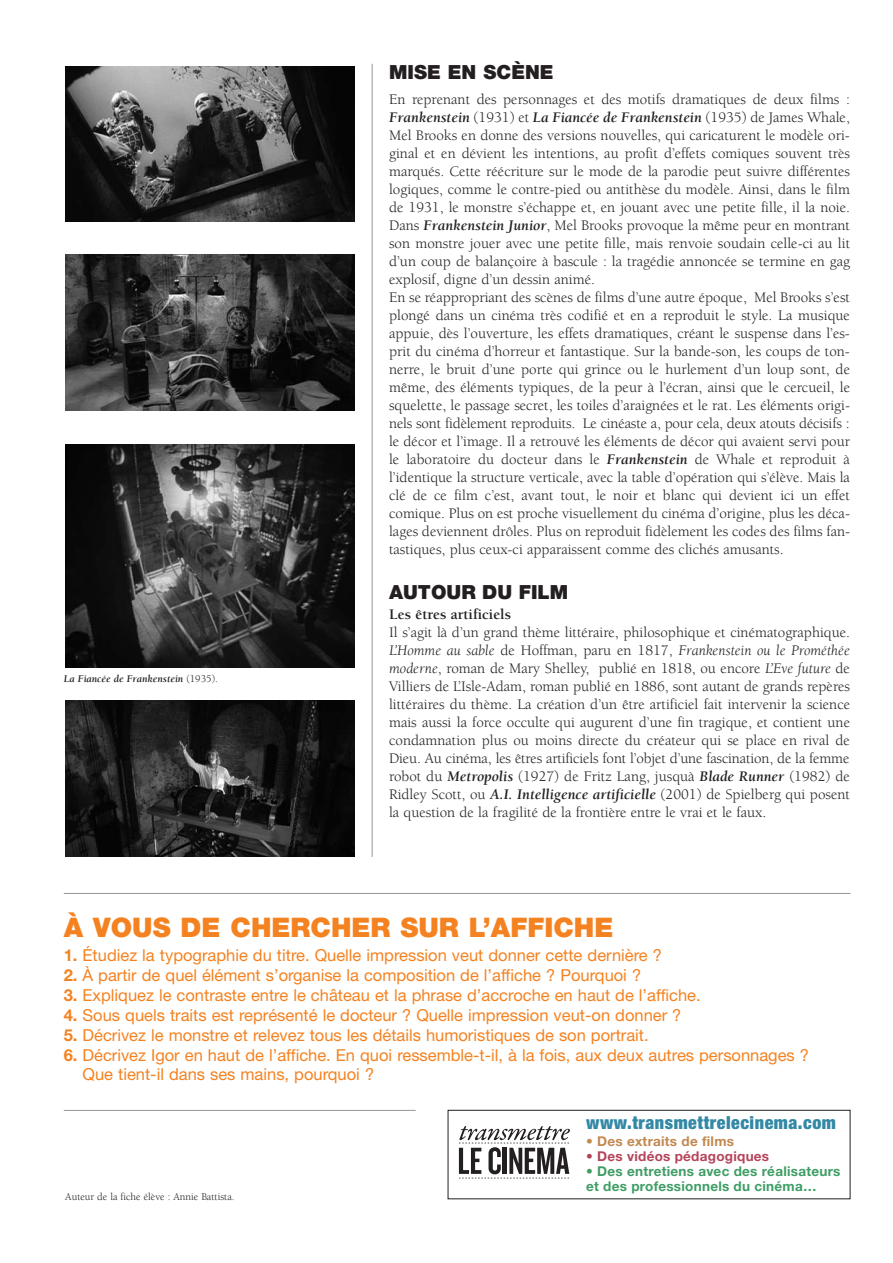
<style>
.page{position:relative;width:893px;height:1263px;background:#fff}
.page>*{position:absolute;margin:0;border:0;box-sizing:border-box;transform-origin:0 0}
.t1{font:900 27px "Helvetica Neue";color:#f58220}
.t2{font:900 19.5px "Helvetica Neue";color:#231f20}
.t3{font:900 condensed 18px "Helvetica Neue";letter-spacing:.03em;color:#3288a5}
.t4{font:16.5px/19.8px "Helvetica Neue";color:#f58220}
.t5{font:15px/18px "Berkeley";color:#231f20}
.t6{font:700 15px "Berkeley";color:#231f20}
.t7{font:700 13.5px/15px "Helvetica Neue";letter-spacing:.02em;color:#3e9d64}
.t8{font:700 13.5px "Helvetica Neue";letter-spacing:.02em;color:#b54359}
.t9{font:700 13.5px "Helvetica Neue";letter-spacing:.02em;color:#c2884f}
.t10{font:10.5px "Berkeley";color:#231f20}
.t11{font:italic 700 10.5px "Berkeley";color:#231f20}
.s1{font-weight:400;font-style:normal}
.s2{font-weight:700;font-style:italic}
.s3{font-style:italic}
.s4{font-weight:700}
</style>
<div class="page">
<hr style="left:64px;top:893px;width:786px;height:1px;background:#939598">
<hr style="left:372px;top:64px;width:1px;height:793px;background:#939598">
<img style="left:65px;top:66px;width:289px;height:156px">
<img style="left:65px;top:444px;width:289px;height:223px">
<img style="left:65px;top:255px;width:289px;height:156px">
<img style="left:65px;top:700px;width:289px;height:157px">
<hr style="left:64px;top:1110px;width:352px;height:1px;background:#939598">
<svg style="left:459px;top:1126px;width:111px;height:53px"></svg>
<div style="left:448px;top:1110px;width:402px;height:89px;border:1px solid #231f20"></div>
<p class="t11" style="left:64px;top:674px;width:156px">La Fiancée de Frankenstein <span class="s1">(1935).</span></p>
<h2 class="t2" style="left:389px;top:65px;width:166px">MISE EN SCÈNE</h2>
<p class="t5" style="left:389px;top:92px;width:462px">En reprenant des personnages et des motifs dramatiques de deux films :<br><span class="s2">Frankenstein</span> (1931) et <span class="s2">La Fiancée de Frankenstein</span> (1935) de James Whale, Mel Brooks en donne des versions nouvelles, qui caricaturent le modèle ori&shy;ginal et en dévient les intentions, au profit d’effets comiques souvent très marqués. Cette réécriture sur le mode de la parodie peut suivre différentes logiques, comme le contre-pied ou antithèse du modèle. Ainsi, dans le film de 1931, le monstre s’échappe et, en jouant avec une petite fille, il la noie.<br>Dans <span class="s2">Frankenstein Junior</span>, Mel Brooks provoque la même peur en montrant son monstre jouer avec une petite fille, mais renvoie soudain celle-ci au lit d’un coup de balançoire à bascule : la tragédie annoncée se termine en gag explosif, digne d’un dessin animé.<br>En se réappropriant des scènes de films d’une autre époque, Mel Brooks s’est plongé dans un cinéma très codifié et en a reproduit le style. La musique appuie, dès l’ouverture, les effets dramatiques, créant le suspense dans l’es&shy;prit du cinéma d’horreur et fantastique. Sur la bande-son, les coups de ton&shy;nerre, le bruit d’une porte qui grince ou le hurlement d’un loup sont, de même, des éléments typiques, de la peur à l’écran, ainsi que le cercueil, le squelette, le passage secret, les toiles d’araignées et le rat. Les éléments origi&shy;nels sont fidèlement reproduits. Le cinéaste a, pour cela, deux atouts décisifs : le décor et l’image. Il a retrouvé les éléments de décor qui avaient servi pour le laboratoire du docteur dans le <span class="s2">Frankenstein</span> de Whale et reproduit à l’identique la structure verticale, avec la table d’opération qui s’élève. Mais la clé de ce film c’est, avant tout, le noir et blanc qui devient ici un effet comique. Plus on est proche visuellement du cinéma d’origine, plus les déca&shy;lages deviennent drôles. Plus on reproduit fidèlement les codes des films fan&shy;tastiques, plus ceux-ci apparaissent comme des clichés amusants.</p>
<h2 class="t2" style="left:389px;top:585px;width:181px">AUTOUR DU FILM</h2>
<p class="t6" style="left:389px;top:609px;width:124px">Les êtres artificiels</p>
<p class="t5" style="left:389px;top:625px;width:462px;text-align:justify">Il s’agit là d’un grand thème littéraire, philosophique et cinématographique.<br><span class="s3">L’Homme au sable</span> de Hoffman, paru en 1817, <span class="s3">Frankenstein ou le Prométhée moderne</span>, roman de Mary Shelley, publié en 1818, ou encore <span class="s3">L’Eve future</span> de Villiers de L’Isle-Adam, roman publié en 1886, sont autant de grands repères littéraires du thème. La création d’un être artificiel fait intervenir la science mais aussi la force occulte qui augurent d’une fin tragique, et contient une condamnation plus ou moins directe du créateur qui se place en rival de Dieu. Au cinéma, les êtres artificiels font l’objet d’une fascination, de la femme robot du <span class="s2">Metropolis</span> (1927) de Fritz Lang, jusquà <span class="s2">Blade Runner</span> (1982) de Ridley Scott, ou <span class="s2">A.I. Intelligence artificielle</span> (2001) de Spielberg qui posent la question de la fragilité de la frontière entre le vrai et le faux.</p>
<h1 class="t1" style="left:64px;top:917px;width:551px">À VOUS DE CHERCHER SUR L’AFFICHE</h1>
<p class="t4" style="left:64px;top:947px;width:600px"><span class="s4">1.</span> Étudiez la typographie du titre. Quelle impression veut donner cette dernière ?</p>
<p class="t4" style="left:64px;top:967px;width:579px"><span class="s4">2.</span> À partir de quel élément s’organise la composition de l’affiche ? Pourquoi ?</p>
<p class="t4" style="left:64px;top:987px;width:638px"><span class="s4">3.</span> Expliquez le contraste entre le château et la phrase d’accroche en haut de l’affiche.</p>
<p class="t4" style="left:64px;top:1007px;width:619px"><span class="s4">4.</span> Sous quels traits est représenté le docteur ? Quelle impression veut-on donner ?</p>
<p class="t4" style="left:64px;top:1026px;width:586px"><span class="s4">5.</span> Décrivez le monstre et relevez tous les détails humoristiques de son portrait.</p>
<p class="t4" style="left:83px;top:1046px;width:728px;text-indent:-19px"><span class="s4">6.</span> Décrivez Igor en haut de l’affiche. En quoi ressemble-t-il, à la fois, aux deux autres personnages ?<br>Que tient-il dans ses mains, pourquoi ?</p>
<p class="t10" style="left:65px;top:1193px;width:171px">Auteur de la fiche élève : Annie Battista.</p>
<p class="t3" style="left:586px;top:1112px;width:251px">www.transmettrelecinema.com</p>
<p class="t9" style="left:586px;top:1136px;width:149px">• Des extraits de films</p>
<p class="t8" style="left:586px;top:1151px;width:184px">• Des vidéos pédagogiques</p>
<p class="t7" style="left:586px;top:1164px;width:256px">• Des entretiens avec des réalisateurs et des professionnels du cinéma…</p>
</div>
